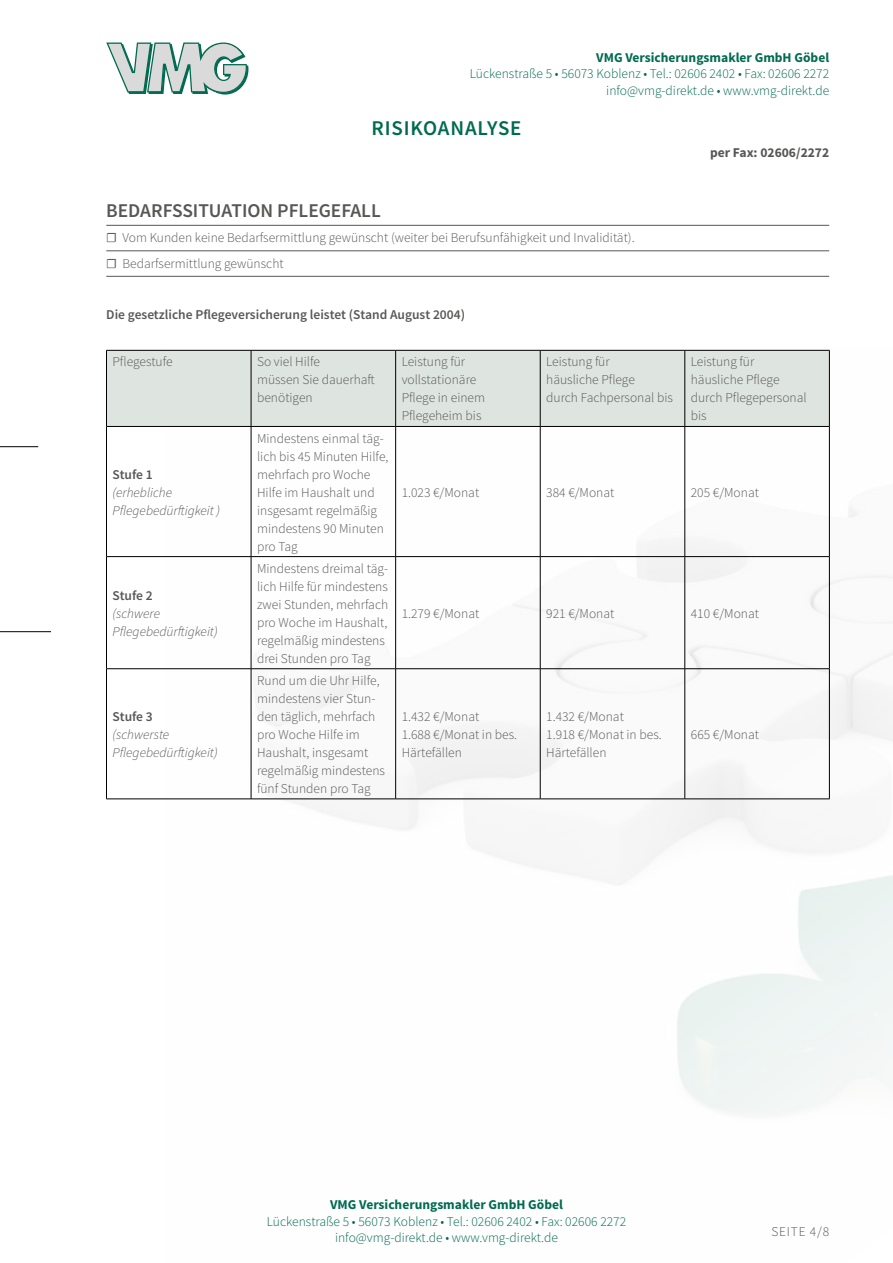
<style>
.page{position:relative;width:893px;height:1263px;background:#fff}
.page>*{position:absolute;margin:0;border:0;box-sizing:border-box;transform-origin:0 0}
.t1{font:600 21px "Source Sans Pro";letter-spacing:.04em;color:#006b50}
.t2{font:600 19.5px "Source Sans Pro";color:#575756}
.t3{font:300 13.5px/18px "Source Sans Pro";color:#575756}
.t4{font:300 13.5px/16.5px "Source Sans Pro";color:#006b50;text-align:center}
.t5{font:italic 300 13.5px/18px "Source Sans Pro";color:#575756}
.t6{font:600 13.5px "Source Sans Pro";color:#575756}
.t7{font:700 13.5px "Source Sans Pro";color:#006b50}
.t8{font:700 13.5px "Source Sans Pro";color:#575756}
.s1{font-weight:400}
</style>
<div class="page">
<img style="left:166px;top:349px;width:727px;height:765px">
<svg style="left:106px;top:43px;width:142px;height:52px"></svg>
<hr style="left:0;top:631px;width:51px;height:1px;background:#000">
<hr style="left:0;top:446px;width:38px;height:1px;background:#000">
<hr style="left:106px;top:225px;width:723px;height:1px;background:#575756">
<hr style="left:106px;top:251px;width:723px;height:1px;background:#575756">
<hr style="left:106px;top:276px;width:723px;height:1px;background:#575756">
<div style="left:107px;top:351px;width:722px;height:75px;background:#dee4e0"></div>
<hr style="left:106px;top:350px;width:145px;height:1px;background:#000">
<hr style="left:106px;top:350px;width:1px;height:76px;background:#000">
<hr style="left:251px;top:350px;width:145px;height:1px;background:#000">
<hr style="left:251px;top:350px;width:1px;height:76px;background:#000">
<hr style="left:396px;top:350px;width:144px;height:1px;background:#000">
<hr style="left:395px;top:350px;width:1px;height:76px;background:#000">
<hr style="left:540px;top:350px;width:145px;height:1px;background:#000">
<hr style="left:540px;top:350px;width:1px;height:76px;background:#000">
<hr style="left:685px;top:350px;width:145px;height:1px;background:#000">
<hr style="left:684px;top:350px;width:1px;height:76px;background:#000">
<hr style="left:829px;top:350px;width:1px;height:76px;background:#000">
<hr style="left:106px;top:426px;width:145px;height:1px;background:#000">
<hr style="left:106px;top:427px;width:1px;height:129px;background:#000">
<hr style="left:251px;top:426px;width:145px;height:1px;background:#000">
<hr style="left:251px;top:427px;width:1px;height:129px;background:#000">
<hr style="left:396px;top:426px;width:144px;height:1px;background:#000">
<hr style="left:395px;top:427px;width:1px;height:129px;background:#000">
<hr style="left:540px;top:426px;width:145px;height:1px;background:#000">
<hr style="left:540px;top:427px;width:1px;height:129px;background:#000">
<hr style="left:685px;top:426px;width:145px;height:1px;background:#000">
<hr style="left:684px;top:427px;width:1px;height:129px;background:#000">
<hr style="left:829px;top:427px;width:1px;height:129px;background:#000">
<hr style="left:106px;top:556px;width:145px;height:1px;background:#000">
<hr style="left:106px;top:557px;width:1px;height:111px;background:#000">
<hr style="left:251px;top:556px;width:145px;height:1px;background:#000">
<hr style="left:251px;top:557px;width:1px;height:111px;background:#000">
<hr style="left:396px;top:556px;width:144px;height:1px;background:#000">
<hr style="left:395px;top:557px;width:1px;height:111px;background:#000">
<hr style="left:540px;top:556px;width:145px;height:1px;background:#000">
<hr style="left:540px;top:557px;width:1px;height:111px;background:#000">
<hr style="left:685px;top:556px;width:145px;height:1px;background:#000">
<hr style="left:684px;top:557px;width:1px;height:111px;background:#000">
<hr style="left:829px;top:557px;width:1px;height:111px;background:#000">
<hr style="left:106px;top:668px;width:145px;height:1px;background:#000">
<hr style="left:106px;top:669px;width:1px;height:130px;background:#000">
<hr style="left:251px;top:668px;width:145px;height:1px;background:#000">
<hr style="left:251px;top:669px;width:1px;height:130px;background:#000">
<hr style="left:396px;top:668px;width:144px;height:1px;background:#000">
<hr style="left:395px;top:669px;width:1px;height:130px;background:#000">
<hr style="left:540px;top:668px;width:145px;height:1px;background:#000">
<hr style="left:540px;top:669px;width:1px;height:130px;background:#000">
<hr style="left:685px;top:668px;width:145px;height:1px;background:#000">
<hr style="left:684px;top:669px;width:1px;height:130px;background:#000">
<hr style="left:829px;top:669px;width:1px;height:130px;background:#000">
<hr style="left:106px;top:799px;width:145px;height:1px;background:#000">
<hr style="left:251px;top:799px;width:145px;height:1px;background:#000">
<hr style="left:396px;top:799px;width:144px;height:1px;background:#000">
<hr style="left:540px;top:799px;width:145px;height:1px;background:#000">
<hr style="left:685px;top:799px;width:145px;height:1px;background:#000">
<p class="t7" style="left:596px;top:48px;width:234px">VMG Versicherungsmakler GmbH Göbel</p>
<p class="t4" style="left:470px;top:65px;width:361px;text-align:right">Lückenstraße 5 • 56073 Koblenz • Tel.: 02606 2402 • Fax: 02606 2272 info@vmg-direkt.de • www.vmg-direkt.de</p>
<h1 class="t1" style="left:371px;top:115px;width:152px">RISIKOANALYSE</h1>
<p class="t8" style="left:710px;top:144px;width:121px">per Fax: 02606/2272</p>
<h2 class="t2" style="left:106px;top:198px;width:276px">BEDARFSSITUATION PFLEGEFALL</h2>
<p class="t3" style="left:106px;top:225px;width:530px;line-height:25.5px"><span class="s1">☐</span> Vom Kunden keine Bedarfsermittlung gewünscht (weiter bei Berufsunfähigkeit und Invalidität). <span class="s1">☐</span> Bedarfsermittlung gewünscht</p>
<p class="t6" style="left:106px;top:306px;width:360px">Die gesetzliche Pflegeversicherung leistet (Stand August 2004)</p>
<p class="t3" style="left:112px;top:353px;width:62px">Pflegestufe</p>
<p class="t3" style="left:257px;top:353px;width:119px">So viel Hilfe<br>müssen Sie dauerhaft benötigen</p>
<p class="t3" style="left:402px;top:353px;width:85px">Leistung für vollstationäre<br>Pflege in einem<br>Pflegeheim bis</p>
<p class="t3" style="left:546px;top:353px;width:128px">Leistung für<br>häusliche Pflege<br>durch Fachpersonal bis</p>
<p class="t3" style="left:691px;top:353px;width:117px">Leistung für häusliche Pflege durch Pflegepersonal bis</p>
<p class="t6" style="left:113px;top:465px;width:42px">Stufe 1</p>
<p class="t5" style="left:113px;top:483px;width:109px">(erhebliche<br>Pflegebedürftigkeit )</p>
<p class="t6" style="left:113px;top:587px;width:42px">Stufe 2</p>
<p class="t5" style="left:113px;top:604px;width:107px">(schwere<br>Pflegebedürftigkeit)</p>
<p class="t6" style="left:113px;top:708px;width:42px">Stufe 3</p>
<p class="t5" style="left:113px;top:725px;width:107px">(schwerste<br>Pflegebedürftigkeit)</p>
<p class="t3" style="left:257px;top:429px;width:133px">Mindestens einmal täg&shy;lich bis 45 Minuten Hilfe, mehrfach pro Woche<br>Hilfe im Haushalt und insgesamt regelmäßig mindestens 90 Minuten pro Tag</p>
<p class="t3" style="left:257px;top:559px;width:133px">Mindestens dreimal täg&shy;lich Hilfe für mindestens zwei Stunden, mehrfach pro Woche im Haushalt, regelmäßig mindestens drei Stunden pro Tag</p>
<p class="t3" style="left:257px;top:671px;width:129px">Rund um die Uhr Hilfe, mindestens vier Stun&shy;den täglich, mehrfach pro Woche Hilfe im<br>Haushalt, insgesamt regelmäßig mindestens fünf Stunden pro Tag</p>
<p class="t3" style="left:402px;top:483px;width:79px">1.023 €/Monat</p>
<p class="t3" style="left:546px;top:483px;width:70px">384 €/Monat</p>
<p class="t3" style="left:691px;top:483px;width:70px">205 €/Monat</p>
<p class="t3" style="left:402px;top:604px;width:79px">1.279 €/Monat</p>
<p class="t3" style="left:546px;top:604px;width:70px">921 €/Monat</p>
<p class="t3" style="left:691px;top:604px;width:70px">410 €/Monat</p>
<p class="t3" style="left:402px;top:707px;width:117px">1.432 €/Monat<br>1.688 €/Monat in bes.<br>Härtefällen</p>
<p class="t3" style="left:546px;top:707px;width:117px">1.432 €/Monat<br>1.918 €/Monat in bes.<br>Härtefällen</p>
<p class="t3" style="left:691px;top:725px;width:70px">665 €/Monat</p>
<p class="t7" style="left:330px;top:1196px;width:234px">VMG Versicherungsmakler GmbH Göbel</p>
<p class="t4" style="left:267px;top:1213px;width:361px">Lückenstraße 5 • 56073 Koblenz • Tel.: 02606 2402 • Fax: 02606 2272 info@vmg-direkt.de • www.vmg-direkt.de</p>
<p class="t3" style="left:771px;top:1222px;width:59px">SEITE 4/8</p>
</div>
